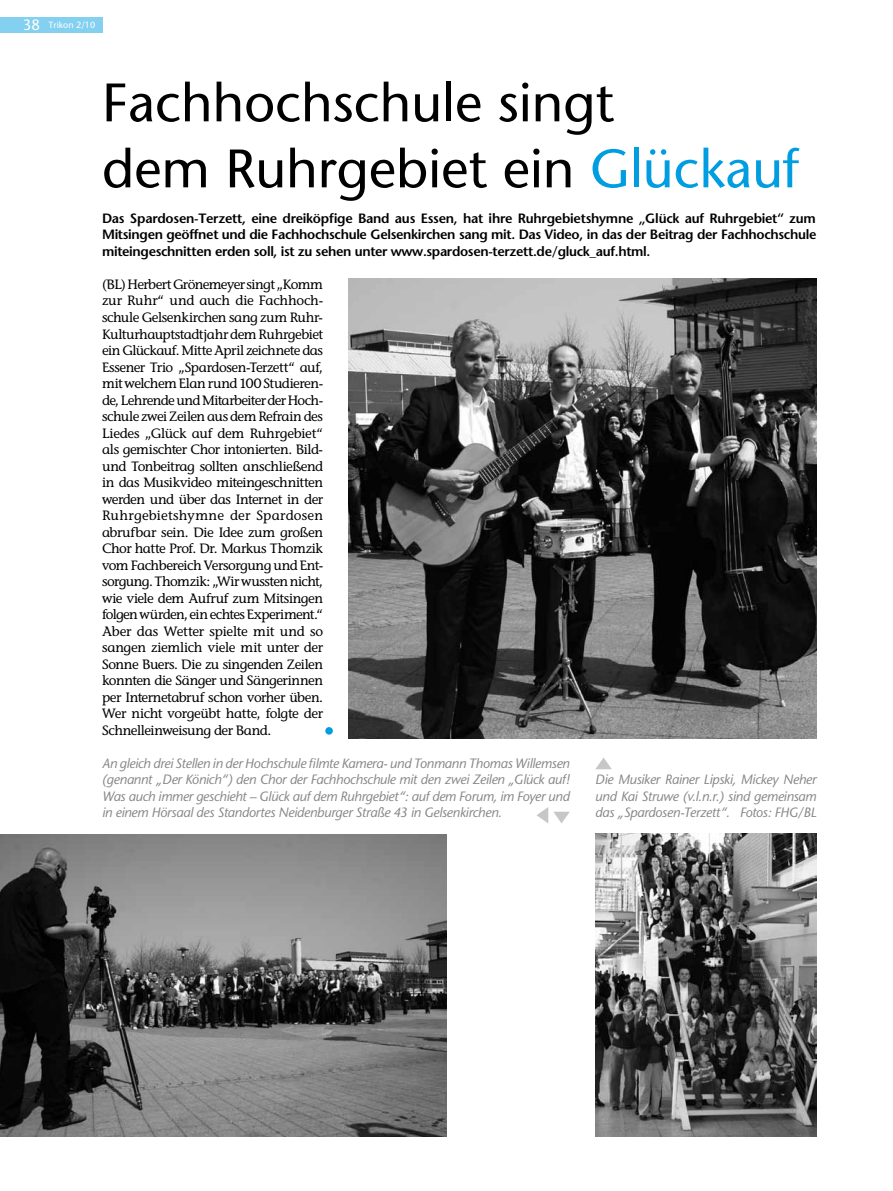
<style>
.page{position:relative;width:893px;height:1191px;background:#fff}
.page>*{position:absolute;margin:0;border:0;box-sizing:border-box;transform-origin:0 0}
.t1{font:54px/66px "Stone Sans";color:#000}
.t2{font:13.5px/16.5px "Stone Informal";letter-spacing:-.035em;color:#000;text-align:justify}
.t3{font:italic 13.5px/16.5px "Stone Sans";letter-spacing:-.025em;color:#87888a;text-align:justify}
.t4{font:600 13.5px/16.5px "Stone Sans";letter-spacing:-.025em;color:#000;text-align:justify}
.t5{font:9px "Stone Sans";color:#fff}
.s1{font-size:15px}
.s2{color:#009ee0}
</style>
<div class="page">
<div style="left:0;top:17px;width:102px;height:16px;background:#84d0f0"></div>
<div style="left:325px;top:727px;width:8px;height:7px;background:#009ee0;border-radius:50%"></div>
<svg style="left:596px;top:757px;width:16px;height:12px"></svg>
<svg style="left:537px;top:807px;width:33px;height:16px"></svg>
<img style="left:349px;top:279px;width:467px;height:460px">
<img style="left:0;top:834px;width:446px;height:302px">
<img style="left:595px;top:833px;width:221px;height:303px">
<p class="t5" style="left:23px;top:19px;width:74px"><span class="s1">38</span> Trikon 2/10</p>
<h1 class="t1" style="left:102px;top:70px;width:698px">Fachhochschule singt<br>dem Ruhrgebiet ein <span class="s2">Glückauf</span></h1>
<p class="t4" style="left:102px;top:210px;width:716px">Das Spardosen-Terzett, eine dreiköpfige Band aus Essen, hat ihre Ruhrgebietshymne „Glück auf Ruhrgebiet“ zum Mitsingen geöffnet und die Fachhochschule Gelsenkirchen sang mit. Das Video, in das der Beitrag der Fachhochschule miteingeschnitten erden soll, ist zu sehen unter www.spardosen-terzett.de/gluck_auf.html.</p>
<p class="t2" style="left:102px;top:276px;width:223px">(BL) Herbert Grönemeyer singt „Komm zur Ruhr“ und auch die Fachhoch&shy;schule Gelsenkirchen sang zum Ruhr-Kulturhauptstadtjahr dem Ruhrgebiet ein Glückauf. Mitte April zeichnete das Essener Trio „Spardosen-Terzett“ auf, mit welchem Elan rund 100 Studieren&shy;de, Lehrende und Mitarbeiter der Hoch&shy;schule zwei Zeilen aus dem Refrain des Liedes „Glück auf dem Ruhrgebiet“ als gemischter Chor intonierten. Bild&shy;und Tonbeitrag sollten anschließend in das Musikvideo miteingeschnitten werden und über das Internet in der Ruhrgebietshymne der Spardosen abrufbar sein. Die Idee zum großen Chor hatte Prof. Dr. Markus Thomzik vom Fachbereich Versorgung und Ent&shy;sorgung. Thomzik: „Wir wussten nicht, wie viele dem Aufruf zum Mitsingen folgen würden, ein echtes Experiment.“ Aber das Wetter spielte mit und so sangen ziemlich viele mit unter der Sonne Buers. Die zu singenden Zeilen konnten die Sänger und Sängerinnen per Internetabruf schon vorher üben.<br>Wer nicht vorgeübt hatte, folgte der Schnelleinweisung der Band.</p>
<p class="t3" style="left:102px;top:754px;width:469px">An gleich drei Stellen in der Hochschule filmte Kamera- und Tonmann Thomas Willemsen (genannt „Der Könich“) den Chor der Fachhochschule mit den zwei Zeilen „Glück auf!<br>Was auch immer geschieht – Glück auf dem Ruhrgebiet“: auf dem Forum, im Foyer und in einem Hörsaal des Standortes Neidenburger Straße 43 in Gelsenkirchen.</p>
<p class="t3" style="left:595px;top:771px;width:223px">Die Musiker Rainer Lipski, Mickey Neher und Kai Struwe (v.l.n.r.) sind gemeinsam das „Spardosen-Terzett“. Fotos: FHG/BL</p>
</div>
